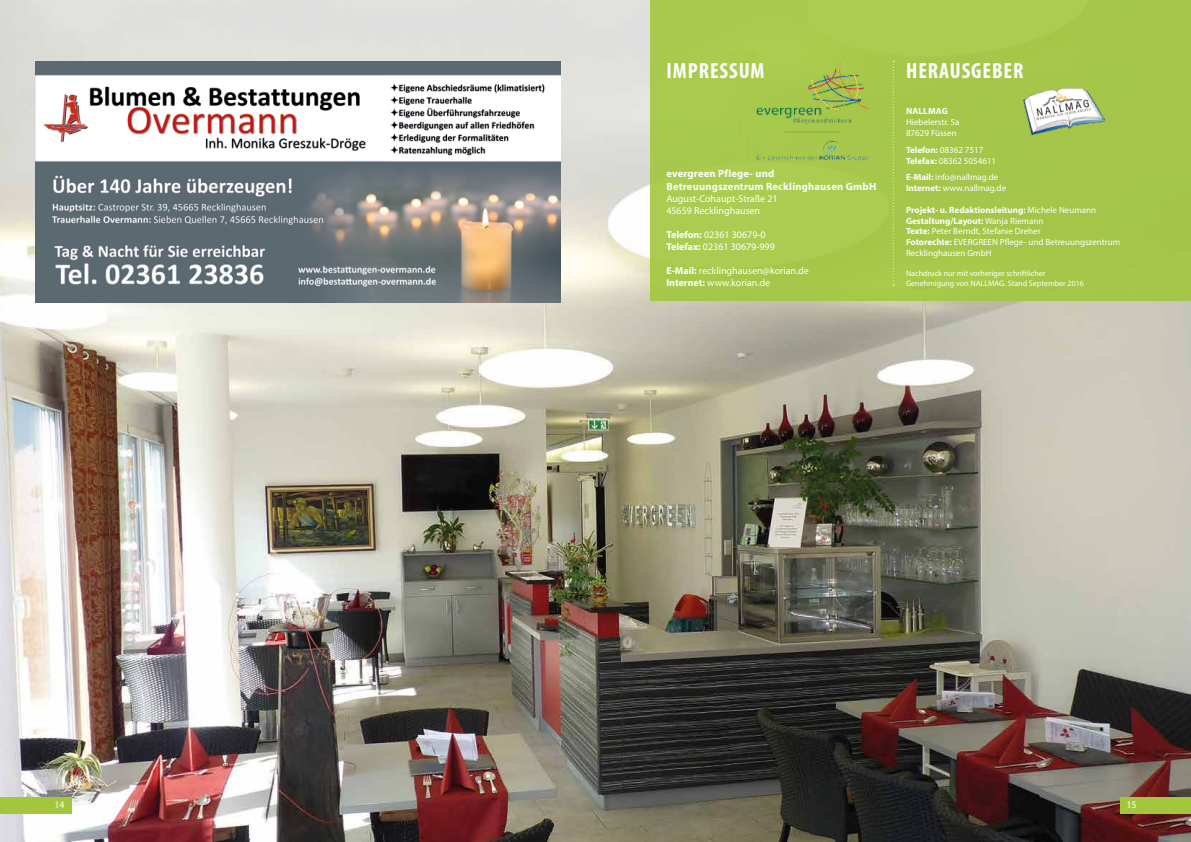
<style>
.page{position:relative;width:1191px;height:842px;background:#fff}
.page>*{position:absolute;margin:0;border:0;box-sizing:border-box;transform-origin:0 0}
.t1{font:700 condensed 22px "Myriad Pro";letter-spacing:.04em;color:#fff}
.t2{font:700 10.5px/12.6px "Myriad Pro";letter-spacing:.02em;color:#fff}
.t3{font:10px/12px "Myriad Pro";color:#fff}
.t4{font:9px/10.8px "Myriad Pro";color:#fff}
.t5{font:700 9px "Myriad Pro";letter-spacing:.02em;color:#fff}
.t6{font:8px/9.6px "Myriad Pro";color:#fff}
.s1{font-weight:700}
</style>
<div class="page">
<img style="left:0;top:0;width:1191px;height:842px">
<div style="left:650px;top:0;width:541px;height:300px;background:#a6c749"></div>
<img style="left:756px;top:61px;width:113px;height:100px">
<div style="left:1120px;top:797px;width:71px;height:16px;background:#a2c73d"></div>
<div style="left:0;top:797px;width:71px;height:16px;background:#a2c73d"></div>
<img style="left:35px;top:61px;width:525px;height:241px">
<img style="left:1023px;top:89px;width:81px;height:45px">
<svg style="left:892px;top:61px;width:2px;height:225px"></svg>
<h1 class="t1" style="left:666px;top:56px;width:99px">IMPRESSUM</h1>
<p class="t2" style="left:666px;top:167px;width:211px">evergreen Pflege- und<br>Betreuungszentrum Recklinghausen GmbH</p>
<p class="t3" style="left:666px;top:192px;width:113px">August-Cohaupt-Straße 21<br>45659 Recklinghausen</p>
<p class="t3" style="left:666px;top:228px;width:110px"><span class="s1">Telefon:</span> 02361 30679-0<br><span class="s1">Telefax:</span> 02361 30679-999</p>
<p class="t3" style="left:666px;top:264px;width:144px"><span class="s1">E-Mail:</span> recklinghausen@korian.de<br><span class="s1">Internet:</span> www.korian.de</p>
<h1 class="t1" style="left:906px;top:56px;width:119px">HERAUSGEBER</h1>
<p class="t5" style="left:906px;top:105px;width:43px">NALLMAG</p>
<p class="t4" style="left:906px;top:117px;width:55px">Hiebelerstr. 5a<br>87629 Füssen</p>
<p class="t4" style="left:906px;top:144px;width:92px"><span class="s1">Telefon:</span> 08362 7517<br><span class="s1">Telefax:</span> 08362 5054611</p>
<p class="t4" style="left:906px;top:172px;width:102px"><span class="s1">E-Mail:</span> info@nallmag.de<br><span class="s1">Internet:</span> www.nallmag.de</p>
<p class="t4" style="left:906px;top:204px;width:216px"><span class="s1">Projekt- u. Redaktionsleitung:</span> Michele Neumann <span class="s1">Gestaltung/Layout:</span> Wanja Riemann<br><span class="s1">Texte:</span> Peter Berndt, Stefanie Dreher<br><span class="s1">Fotorechte:</span> EVERGREEN Pflege- und Betreuungszentrum Recklinghausen GmbH</p>
<p class="t6" style="left:906px;top:269px;width:179px">Nachdruck nur mit vorheriger schriftlicher<br>Genehmigung von NALLMAG. Stand September 2016</p>
<p class="t3" style="left:54px;top:798px;width:12px">14</p>
<p class="t3" style="left:1126px;top:798px;width:12px">15</p>
</div>
